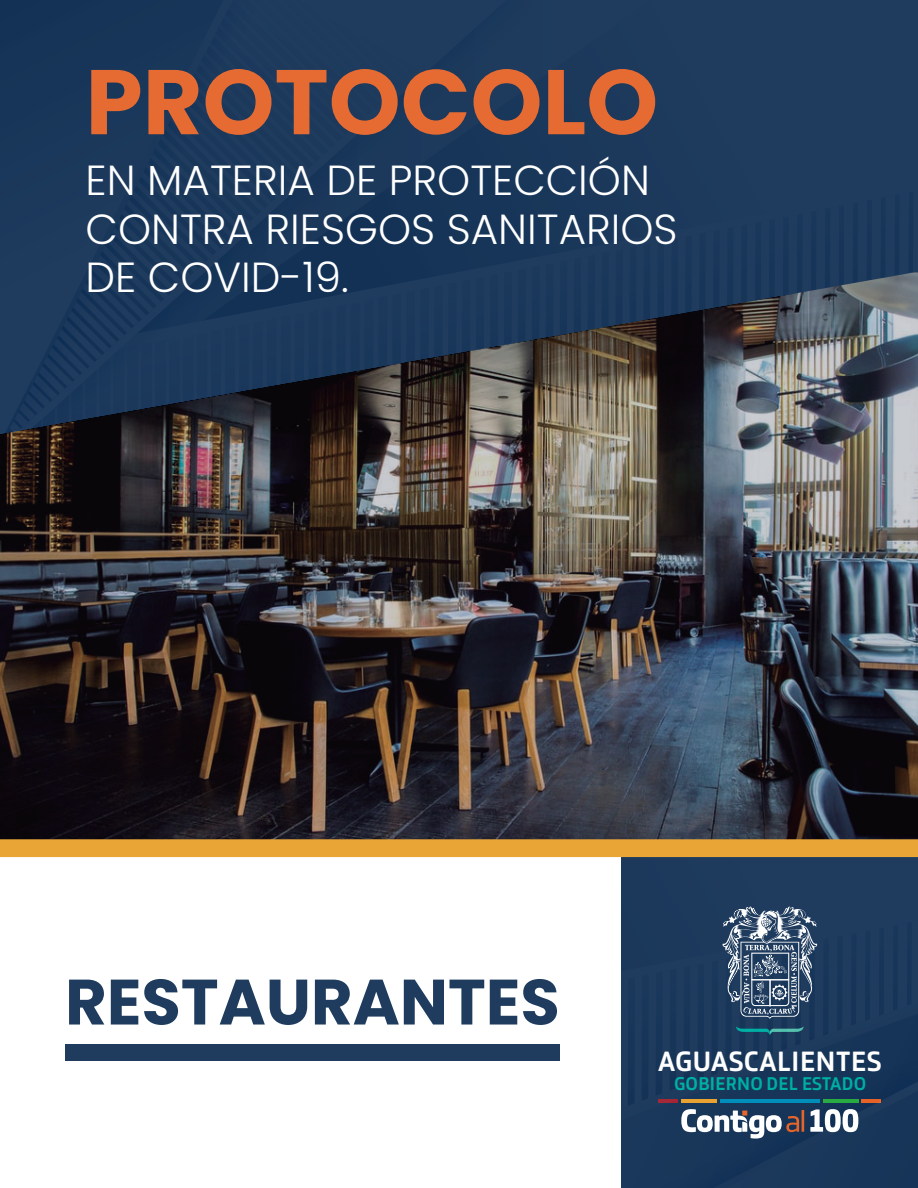
<style>
.page{position:relative;width:918px;height:1188px;background:#fff}
.page>*{position:absolute;margin:0;border:0;box-sizing:border-box;transform-origin:0 0}
.t1{font:700 91.65px "Poppins";color:#e66b33}
.t2{font:700 64.05px "Poppins";color:#1f3c5e}
.t3{font:300 42.15px/48.3px "Poppins";color:#fff}
.t4{font:700 29.4px "Bronkoh";letter-spacing:.02em;color:#fff}
.t5{font:700 19.5px "Bronkoh";letter-spacing:.015em;color:#00b0a5}
</style>
<div class="page">
<img style="left:0;top:434px;width:918px;height:405px">
<div style="left:650px;top:0;width:266px;height:185px;background:#1f3c5e"></div>
<div style="left:582px;top:0;width:68px;height:185px;background:#1c395d"></div>
<div style="left:506px;top:0;width:76px;height:191px;background:#1b385b"></div>
<svg style="left:298px;top:182px;width:169px;height:7px"></svg>
<svg style="left:298px;top:174px;width:176px;height:8px"></svg>
<svg style="left:298px;top:167px;width:183px;height:7px"></svg>
<svg style="left:298px;top:160px;width:190px;height:7px"></svg>
<svg style="left:298px;top:153px;width:197px;height:7px"></svg>
<div style="left:298px;top:0;width:198px;height:153px;background:#1e3b5d"></div>
<div style="left:233px;top:0;width:65px;height:191px;background:#1d3a5d"></div>
<svg style="left:224px;top:0;width:9px;height:434px;background:#1b3757"></svg>
<div style="left:0;top:0;width:224px;height:434px;background:#1b385b"></div>
<img style="left:233px;top:191px;width:683px;height:243px">
<svg style="left:0;top:839px;width:918px;height:349px"></svg>
<div style="left:65px;top:1044px;width:495px;height:17px;background:#1f3c5e"></div>
<h1 class="t1" style="left:86px;top:49px;width:574px">PROTOCOLO</h1>
<p class="t3" style="left:86px;top:157px;width:594px">EN MATERIA DE PROTECCIÓN<br>CONTRA RIESGOS SANITARIOS<br>DE COVID-19.</p>
<h2 class="t2" style="left:65px;top:965px;width:496px">RESTAURANTES</h2>
<p class="t4" style="left:658px;top:1045px;width:225px">AGUASCALIENTES</p>
<p class="t5" style="left:674px;top:1073px;width:194px">GOBIERNO DEL ESTADO</p>
</div>
